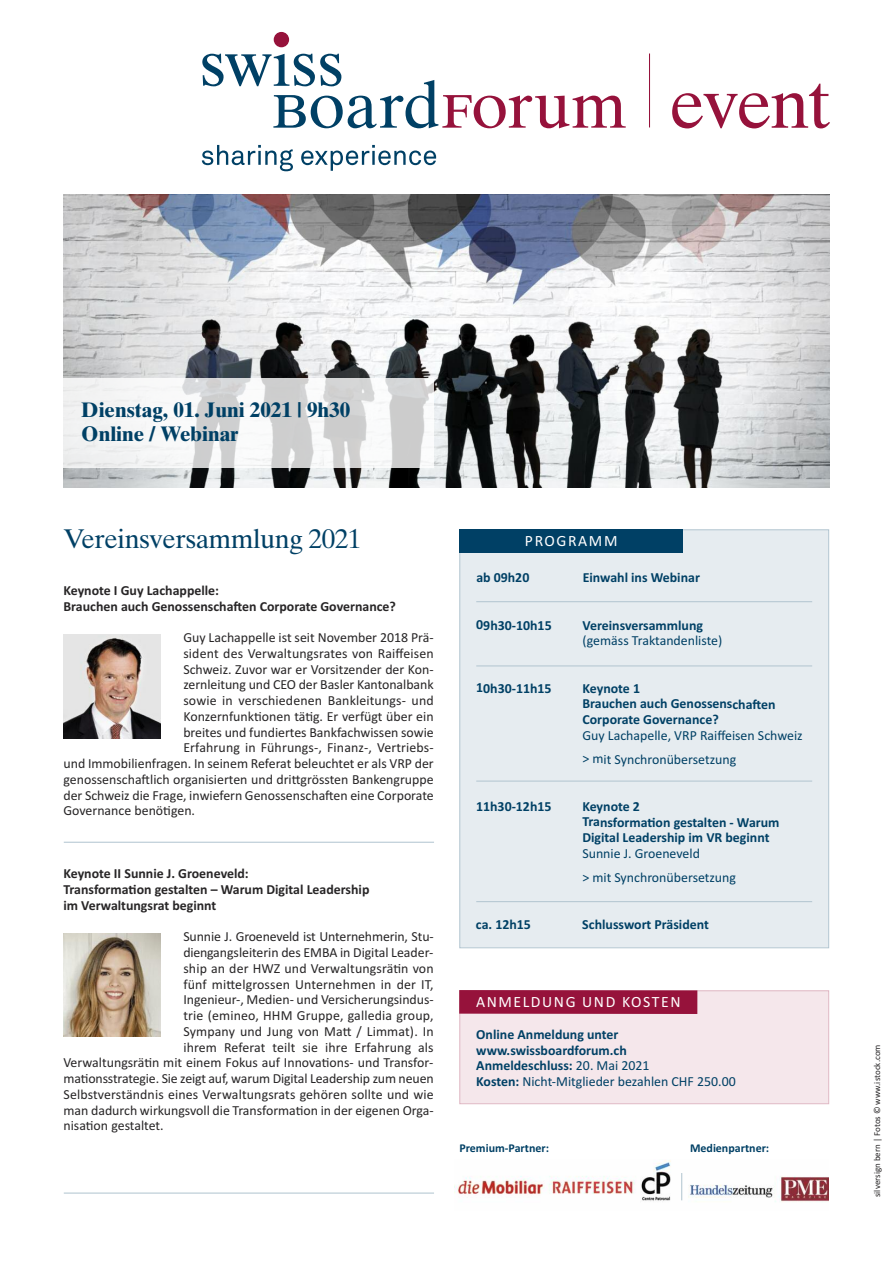
<style>
.page{position:relative;width:893px;height:1263px;background:#fff}
.page>*{position:absolute;margin:0;border:0;box-sizing:border-box;transform-origin:0 0}
.t1{font:72px "Times Ten";letter-spacing:-.035em;color:#96123b}
.t2{font:27px "Times Ten";letter-spacing:-.015em;color:#004065}
.t3{font:700 21px/24px "Times Ten";color:#004065}
.t4{font:15.75px "Calibri";letter-spacing:.1em;color:#fff}
.t5{font:700 13.95px/15.8px "Calibri";color:#004065}
.t6{font:13.95px/23.5px "Calibri";color:#004065}
.t7{font:13.8px "Calibri";color:#272526}
.t8{font:700 13.8px/15.8px "Calibri";color:#272526}
.t9{font:700 13.8px/15.8px "Calibri";color:#004065}
.t10{font:700 12px "Calibri";color:#004065}
.t11{font:9px "Calibri";color:#272526}
.s1{font-weight:400}
</style>
<div class="page">
<img style="left:64px;top:195px;width:765px;height:293px">
<div style="left:59px;top:378px;width:375px;height:89px;background:#fff;opacity:.8"></div>
<hr style="left:649px;top:54px;width:1px;height:73px;background:#96123b">
<svg style="left:202px;top:145px;width:234px;height:26px"></svg>
<div style="left:274px;top:32px;width:15px;height:15px;background:#96123b;border-radius:50%"></div>
<svg style="left:202px;top:54px;width:424px;height:74px"></svg>
<div style="left:460px;top:991px;width:368px;height:112px;background:#f5e7eb"></div>
<div style="left:459px;top:990px;width:370px;height:114px;border:1px solid #e0b8c4"></div>
<div style="left:459px;top:990px;width:238px;height:24px;background:#96123b"></div>
<img style="left:64px;top:634px;width:97px;height:105px">
<img style="left:64px;top:933px;width:97px;height:103px">
<div style="left:460px;top:530px;width:368px;height:417px;background:#e6ecf0"></div>
<div style="left:459px;top:529px;width:224px;height:24px;background:#004065"></div>
<hr style="left:476px;top:601px;width:336px;height:1px;background:#b3c6d1">
<hr style="left:476px;top:665px;width:336px;height:1px;background:#b3c6d1">
<hr style="left:476px;top:780px;width:336px;height:2px;background:#b3c6d1">
<hr style="left:476px;top:901px;width:336px;height:1px;background:#b3c6d1">
<hr style="left:64px;top:842px;width:370px;height:1px;background:#b3c6d1">
<img style="left:455px;top:1160px;width:373px;height:42px">
<svg style="left:681px;top:1173px;width:1px;height:27px"></svg>
<hr style="left:64px;top:1192px;width:370px;height:1px;background:#b3c6d1">
<h1 class="t1" style="left:669px;top:76px;width:163px">event</h1>
<h3 class="t3" style="left:81px;top:400px;width:270px">Dienstag, 01. Juni 2021 | 9h30<br>Online / Webinar</h3>
<h2 class="t2" style="left:63px;top:528px;width:300px">Vereinsversammlung 2021</h2>
<p class="t8" style="left:63px;top:582px;width:334px">Keynote I Guy Lachappelle:<br>Brauchen auch Genossenschaften Corporate Governance?</p>
<p class="t7" style="left:183px;top:629px;width:252px">Guy Lachappelle ist seit November 2018 Prä-</p>
<p class="t7" style="left:183px;top:645px;width:252px">sident des Verwaltungsrates von Raiffeisen</p>
<p class="t7" style="left:183px;top:661px;width:252px">Schweiz. Zuvor war er Vorsitzender der Kon-</p>
<p class="t7" style="left:183px;top:676px;width:252px">zernleitung und CEO der Basler Kantonalbank</p>
<p class="t7" style="left:183px;top:692px;width:252px">sowie in verschiedenen Bankleitungs- und</p>
<p class="t7" style="left:183px;top:708px;width:252px">Konzernfunktionen tätig. Er verfügt über ein</p>
<p class="t7" style="left:183px;top:724px;width:252px">breites und fundiertes Bankfachwissen sowie</p>
<p class="t7" style="left:183px;top:739px;width:252px">Erfahrung in Führungs-, Finanz-, Vertriebs-</p>
<p class="t7" style="left:63px;top:755px;width:372px">und Immobilienfragen. In seinem Referat beleuchtet er als VRP der</p>
<p class="t7" style="left:63px;top:771px;width:372px">genossenschaftlich organisierten und drittgrössten Bankengruppe</p>
<p class="t7" style="left:63px;top:787px;width:372px">der Schweiz die Frage, inwiefern Genossenschaften eine Corporate</p>
<p class="t7" style="left:63px;top:802px;width:133px">Governance benötigen.</p>
<p class="t8" style="left:63px;top:866px;width:307px">Keynote II Sunnie J. Groeneveld:<br>Transformation gestalten – Warum Digital Leadership im Verwaltungsrat beginnt</p>
<p class="t7" style="left:183px;top:928px;width:252px">Sunnie J. Groeneveld ist Unternehmerin, Stu-</p>
<p class="t7" style="left:183px;top:944px;width:251px">diengangsleiterin des EMBA in Digital Leader-</p>
<p class="t7" style="left:183px;top:960px;width:252px">ship an der HWZ und Verwaltungsrätin von</p>
<p class="t7" style="left:183px;top:976px;width:252px">fünf mittelgrossen Unternehmen in der IT,</p>
<p class="t7" style="left:183px;top:991px;width:252px">Ingenieur-, Medien- und Versicherungsindus-</p>
<p class="t7" style="left:183px;top:1007px;width:252px">trie (emineo, HHM Gruppe, galledia group,</p>
<p class="t7" style="left:183px;top:1023px;width:252px">Sympany und Jung von Matt / Limmat). In</p>
<p class="t7" style="left:183px;top:1039px;width:252px">ihrem Referat teilt sie ihre Erfahrung als</p>
<p class="t7" style="left:63px;top:1054px;width:371px">Verwaltungsrätin mit einem Fokus auf Innovations- und Transfor-</p>
<p class="t7" style="left:63px;top:1070px;width:372px">mationsstrategie. Sie zeigt auf, warum Digital Leadership zum neuen</p>
<p class="t7" style="left:63px;top:1086px;width:372px">Selbstverständnis eines Verwaltungsrats gehören sollte und wie</p>
<p class="t7" style="left:63px;top:1102px;width:372px">man dadurch wirkungsvoll die Transformation in der eigenen Orga-</p>
<p class="t7" style="left:63px;top:1117px;width:102px">nisation gestaltet.</p>
<p class="t4" style="left:525px;top:531px;width:94px">PROGRAMM</p>
<p class="t5" style="left:476px;top:570px;width:55px">ab 09h20</p>
<p class="t5" style="left:583px;top:570px;width:119px">Einwahl ins Webinar</p>
<p class="t5" style="left:476px;top:617px;width:77px">09h30-10h15</p>
<p class="t5" style="left:583px;top:617px;width:122px">Vereinsversammlung</p>
<p class="t6" style="left:583px;top:629px;width:141px">(gemäss Traktandenliste)</p>
<p class="t5" style="left:476px;top:680px;width:77px">10h30-11h15</p>
<p class="t5" style="left:582px;top:680px;width:195px">Keynote 1<br>Brauchen auch Genossenschaften<br>Corporate Governance?</p>
<p class="t6" style="left:582px;top:723px;width:222px">Guy Lachapelle, VRP Raiffeisen Schweiz &gt; mit Synchronübersetzung</p>
<p class="t5" style="left:476px;top:798px;width:77px">11h30-12h15</p>
<p class="t5" style="left:582px;top:798px;width:199px">Keynote 2<br>Transformation gestalten - Warum<br>Digital Leadership im VR beginnt</p>
<p class="t6" style="left:582px;top:841px;width:155px">Sunnie J. Groeneveld<br>&gt; mit Synchronübersetzung</p>
<p class="t5" style="left:476px;top:916px;width:57px">ca. 12h15</p>
<p class="t5" style="left:582px;top:916px;width:128px">Schlusswort Präsident</p>
<p class="t4" style="left:476px;top:992px;width:206px">ANMELDUNG UND KOSTEN</p>
<p class="t9" style="left:476px;top:1026px;width:261px">Online Anmeldung unter www.swissboardforum.ch<br>Anmeldeschluss: <span class="s1">20. Mai 2021<br></span>Kosten: <span class="s1">Nicht-Mitglieder bezahlen CHF 250.00</span></p>
<p class="t10" style="left:459px;top:1141px;width:91px">Premium-Partner:</p>
<p class="t10" style="left:690px;top:1141px;width:81px">Medienpartner:</p>
<p class="t11" style="left:872px;top:1197px;width:154px;rotate:-90deg">silversign bern | Fotos © www.istock.com</p>
</div>
